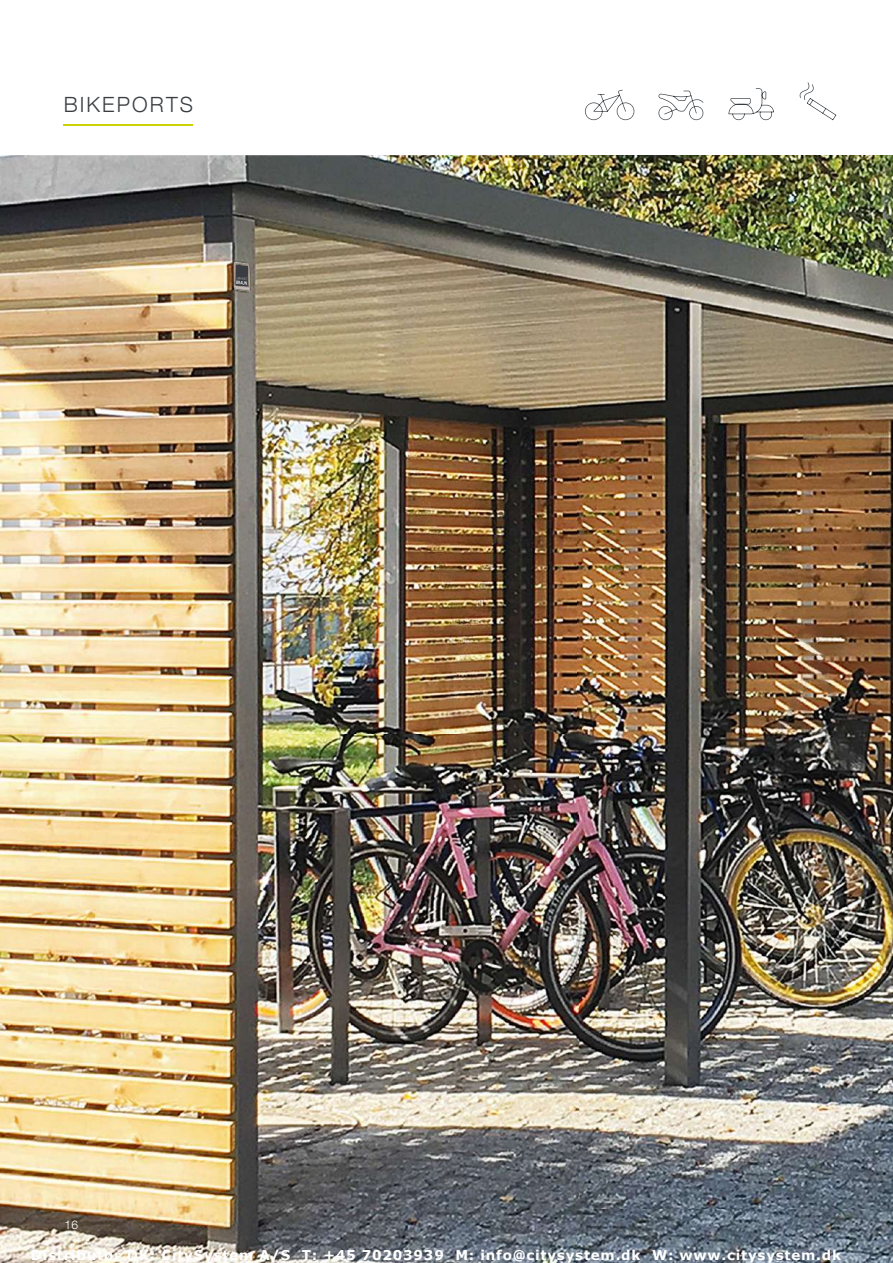
<style>
.page{position:relative;width:893px;height:1263px;background:#fff}
.page>*{position:absolute;margin:0;border:0;box-sizing:border-box;transform-origin:0 0}
.t1{font:300 21px "Helvetica Neue LT Com";letter-spacing:.1em;color:#393e42}
.t2{font:700 13.5px "Verdana";letter-spacing:.055em;color:#fff}
.t3{font:300 12px "Helvetica Neue LT Com";color:#fff}
</style>
<div class="page">
<img style="left:0;top:155px;width:577px;height:1108px">
<img style="left:577px;top:155px;width:316px;height:1108px">
<hr style="left:64px;top:125px;width:129px;height:1px;background:#c8d300">
<svg style="left:658px;top:91px;width:45px;height:29px"></svg>
<svg style="left:728px;top:88px;width:46px;height:32px"></svg>
<svg style="left:585px;top:90px;width:49px;height:30px"></svg>
<svg style="left:800px;top:82px;width:36px;height:38px"></svg>
<img style="left:234px;top:262px;width:16px;height:29px">
<svg style="left:235px;top:265px;width:13px;height:22px"></svg>
<h1 class="t1" style="left:64px;top:91px;width:131px">BIKEPORTS</h1>
<p class="t3" style="left:64px;top:1217px;width:15px">16</p>
<p class="t2" style="left:31px;top:1245px;width:812px">Distributør DK: CitySystem A/S T: +45 70203939 M: info@citysystem.dk W: www.citysystem.dk</p>
</div>
